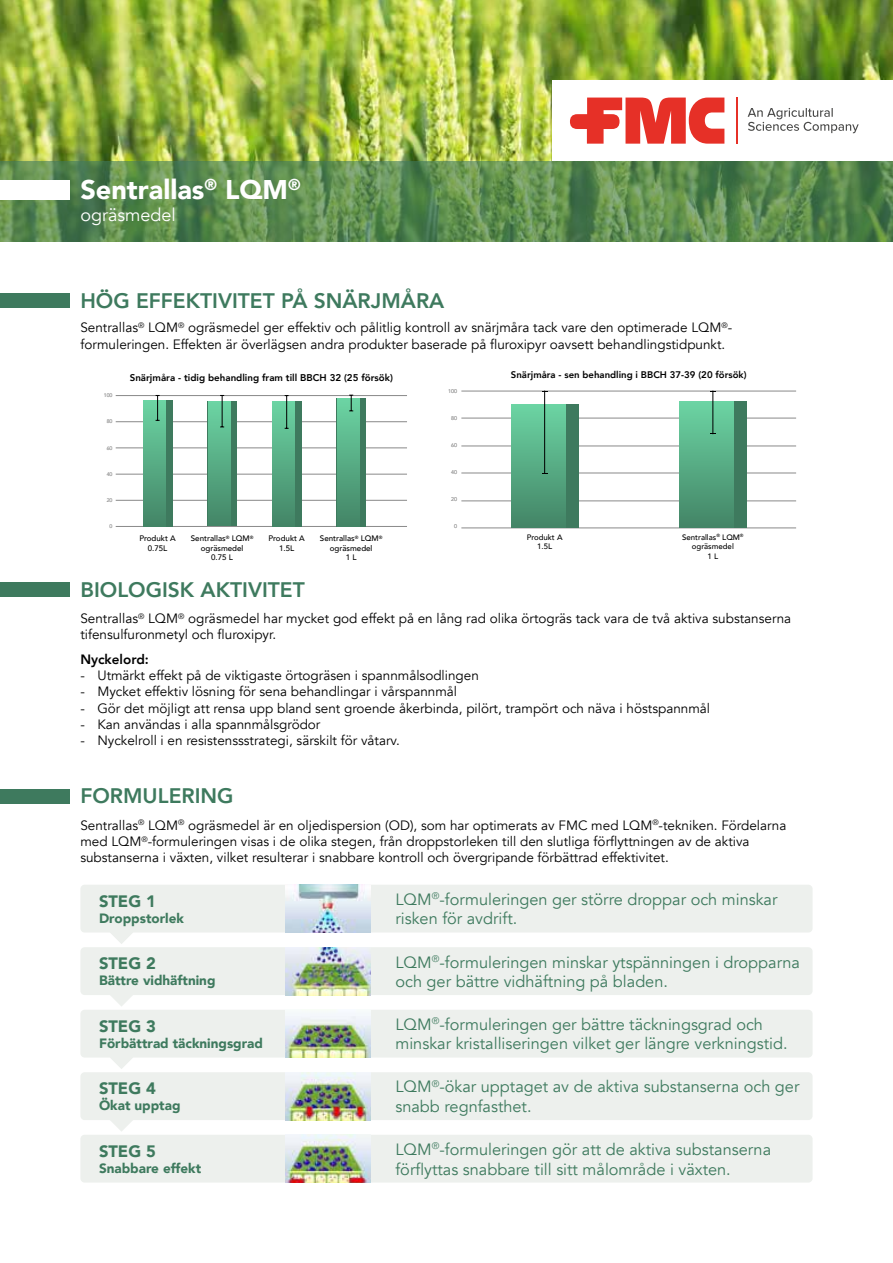
<style>
.page{position:relative;width:893px;height:1263px;background:#fff}
.page>*{position:absolute;margin:0;border:0;box-sizing:border-box;transform-origin:0 0}
.t1{font:900 27px "Avenir";color:#fff}
.t2{font:800 21px "Avenir";color:#3e7a5e}
.t3{font:18px "Avenir";color:#fff}
.t4{font:900 16.5px "Avenir";color:#3e7a5e}
.t5{font:16.35px/19.6px "Avenir";color:#3e7a5e}
.t6{font:13.5px/16.2px "Avenir";color:#000}
.t7{font:900 13.5px "Avenir";color:#3e7a5e}
.t8{font:800 13.5px "Avenir";color:#000}
.t9{font:800 9.75px "Avenir";color:#000}
.t10{font:800 9.6px "Avenir";color:#000}
.t11{font:500 7.95px/9.6px "Avenir";color:#000;text-align:center}
.t12{font:500 7.8px/9.4px "Avenir";color:#000;text-align:center}
.t13{font:5.4px "Avenir";color:#999}
.t14{font:5.25px "Avenir";color:#999}
</style>
<div class="page">
<img style="left:0;top:0;width:893px;height:161px">
<svg style="left:0;top:161px;width:893px;height:80px;background:#5c8b50"></svg>
<div style="left:553px;top:80px;width:340px;height:81px;background:#fff"></div>
<svg style="left:570px;top:98px;width:154px;height:46px"></svg>
<hr style="left:736px;top:98px;width:2px;height:46px;background:#e63027">
<svg style="left:748px;top:108px;width:111px;height:25px"></svg>
<div style="left:0;top:180px;width:70px;height:19px;background:#fff"></div>
<div style="left:0;top:293px;width:70px;height:15px;background:#3e7a5e"></div>
<hr style="left:116px;top:500px;width:291px;height:1px;background:#898989">
<hr style="left:116px;top:474px;width:291px;height:1px;background:#898989">
<hr style="left:116px;top:448px;width:291px;height:1px;background:#898989">
<hr style="left:116px;top:421px;width:291px;height:1px;background:#898989">
<hr style="left:116px;top:395px;width:291px;height:1px;background:#898989">
<hr style="left:116px;top:526px;width:291px;height:1px;background:#898989">
<div style="left:272px;top:401px;width:29px;height:125px;background:#3e7a5e"></div>
<svg style="left:285px;top:395px;width:4px;height:6px"></svg>
<div style="left:272px;top:401px;width:23px;height:125px;background:linear-gradient(to bottom,#66c89a,#468a6a)"></div>
<svg style="left:230px;top:401px;width:7px;height:125px"></svg>
<svg style="left:220px;top:395px;width:4px;height:6px"></svg>
<div style="left:208px;top:401px;width:22px;height:125px;background:linear-gradient(to bottom,#67cb9c,#458969)"></div>
<div style="left:337px;top:398px;width:29px;height:128px;background:#3e7a5e"></div>
<div style="left:337px;top:398px;width:23px;height:128px;background:linear-gradient(to bottom,#69ce9f,#458869)"></div>
<div style="left:143px;top:400px;width:29px;height:126px;background:#3e7a5e"></div>
<svg style="left:156px;top:395px;width:4px;height:5px"></svg>
<div style="left:143px;top:400px;width:23px;height:126px;background:linear-gradient(to bottom,#66c99b,#468a6a)"></div>
<hr style="left:461px;top:528px;width:335px;height:1px;background:#898989">
<hr style="left:461px;top:501px;width:335px;height:1px;background:#898989">
<hr style="left:461px;top:473px;width:335px;height:1px;background:#898989">
<hr style="left:461px;top:446px;width:335px;height:1px;background:#898989">
<hr style="left:461px;top:418px;width:335px;height:1px;background:#898989">
<hr style="left:461px;top:391px;width:335px;height:1px;background:#898989">
<div style="left:511px;top:404px;width:67px;height:123px;background:#3e7a5e"></div>
<div style="left:679px;top:401px;width:67px;height:126px;background:#3e7a5e"></div>
<hr style="left:712px;top:391px;width:1px;height:43px;background:#000">
<hr style="left:544px;top:391px;width:1px;height:82px;background:#000">
<div style="left:511px;top:404px;width:55px;height:123px;background:linear-gradient(to bottom,#6bd3a3,#438566)"></div>
<div style="left:679px;top:401px;width:55px;height:126px;background:linear-gradient(to bottom,#6ad1a1,#448667)"></div>
<div style="left:0;top:582px;width:70px;height:15px;background:#3e7a5e"></div>
<svg style="left:110px;top:932px;width:23px;height:12px"></svg>
<svg style="left:110px;top:995px;width:23px;height:11px"></svg>
<svg style="left:110px;top:1057px;width:23px;height:12px"></svg>
<svg style="left:110px;top:1120px;width:23px;height:11px"></svg>
<div style="left:0;top:788px;width:70px;height:15px;background:#3e7a5e"></div>
<div style="left:80px;top:885px;width:733px;height:47px;background:#edf0ed;border-radius:4px"></div>
<img style="left:285px;top:885px;width:86px;height:47px">
<div style="left:80px;top:947px;width:733px;height:48px;background:#edf0ed;border-radius:4px"></div>
<img style="left:285px;top:947px;width:86px;height:48px">
<div style="left:80px;top:1010px;width:733px;height:47px;background:#edf0ed;border-radius:4px"></div>
<img style="left:285px;top:1010px;width:86px;height:47px">
<div style="left:80px;top:1072px;width:733px;height:48px;background:#edf0ed;border-radius:4px"></div>
<img style="left:285px;top:1072px;width:86px;height:48px">
<div style="left:80px;top:1135px;width:733px;height:47px;background:#edf0ed;border-radius:4px"></div>
<img style="left:285px;top:1135px;width:86px;height:47px">
<h1 class="t1" style="left:80px;top:166px;width:222px">Sentrallas<sup>®</sup> LQM<sup>®</sup></h1>
<h3 class="t3" style="left:80px;top:204px;width:97px">ogräsmedel</h3>
<h2 class="t2" style="left:80px;top:284px;width:365px">HÖG EFFEKTIVITET PÅ SNÄRJMÅRA</h2>
<p class="t6" style="left:80px;top:320px;width:653px">Sentrallas<sup>®</sup> LQM<sup>®</sup> ogräsmedel ger effektiv och pålitlig kontroll av snärjmåra tack vare den optimerade LQM<sup>®</sup>- formuleringen. Effekten är överlägsen andra produkter baserade på fluroxipyr oavsett behandlingstidpunkt.</p>
<p class="t9" style="left:130px;top:370px;width:265px">Snärjmåra - tidig behandling fram till BBCH 32 (25 försök)</p>
<p class="t10" style="left:511px;top:368px;width:237px">Snärjmåra - sen behandling i BBCH 37-39 (20 försök)</p>
<p class="t14" style="left:104px;top:392px;width:10px">100</p>
<p class="t13" style="left:448px;top:388px;width:10px">100</p>
<p class="t14" style="left:107px;top:418px;width:7px">80</p>
<p class="t13" style="left:451px;top:415px;width:7px">80</p>
<p class="t14" style="left:107px;top:445px;width:7px">60</p>
<p class="t13" style="left:451px;top:442px;width:7px">60</p>
<p class="t14" style="left:107px;top:471px;width:7px">40</p>
<p class="t13" style="left:451px;top:469px;width:7px">40</p>
<p class="t14" style="left:107px;top:497px;width:7px">20</p>
<p class="t13" style="left:451px;top:496px;width:7px">20</p>
<p class="t14" style="left:110px;top:523px;width:4px">0</p>
<p class="t13" style="left:454px;top:523px;width:4px">0</p>
<p class="t11" style="left:139px;top:533px;width:38px">Produkt A<br>0.75L</p>
<p class="t11" style="left:191px;top:533px;width:64px">Sentrallas<sup>®</sup> LQM<sup>® </sup>ogräsmedel<br>0.75 L</p>
<p class="t11" style="left:320px;top:533px;width:64px">Sentrallas<sup>®</sup> LQM<sup>® </sup>ogräsmedel<br>1 L</p>
<p class="t11" style="left:268px;top:533px;width:38px">Produkt A<br>1.5L</p>
<p class="t12" style="left:527px;top:532px;width:37px">Produkt A<br>1.5L</p>
<p class="t12" style="left:682px;top:532px;width:63px">Sentrallas<sup>®</sup> LQM<sup>® </sup>ogräsmedel<br>1 L</p>
<h2 class="t2" style="left:80px;top:574px;width:226px">BIOLOGISK AKTIVITET</h2>
<p class="t6" style="left:80px;top:611px;width:712px">Sentrallas<sup>®</sup> LQM<sup>®</sup> ogräsmedel har mycket god effekt på en lång rad olika örtogräs tack vara de två aktiva substanserna tifensulfuronmetyl och fluroxipyr.</p>
<p class="t8" style="left:80px;top:649px;width:70px">Nyckelord:</p>
<p class="t6" style="left:80px;top:668px;width:400px">- Utmärkt effekt på de viktigaste örtogräsen i spannmålsodlingen</p>
<p class="t6" style="left:80px;top:684px;width:378px">- Mycket effektiv lösning för sena behandlingar i vårspannmål</p>
<p class="t6" style="left:80px;top:700px;width:631px">- Gör det möjligt att rensa upp bland sent groende åkerbinda, pilört, trampört och näva i höstspannmål</p>
<p class="t6" style="left:80px;top:716px;width:242px">- Kan användas i alla spannmålsgrödor</p>
<p class="t6" style="left:80px;top:732px;width:321px">- Nyckelroll i en resistenssstrategi, särskilt för våtarv.</p>
<h2 class="t2" style="left:80px;top:780px;width:155px">FORMULERING</h2>
<p class="t6" style="left:80px;top:817px;width:707px">Sentrallas<sup>®</sup> LQM<sup>®</sup> ogräsmedel är en oljedispersion (OD), som har optimerats av FMC med LQM<sup>®</sup>-tekniken. Fördelarna med LQM<sup>®</sup>-formuleringen visas i de olika stegen, från droppstorleken till den slutliga förflyttningen av de aktiva substanserna i växten, vilket resulterar i snabbare kontroll och övergripande förbättrad effektivitet.</p>
<p class="t4" style="left:99px;top:887px;width:58px">STEG 1</p>
<p class="t7" style="left:99px;top:906px;width:86px">Droppstorlek</p>
<p class="t5" style="left:395px;top:890px;width:384px">LQM<sup>®</sup>-formuleringen ger större droppar och minskar risken för avdrift.</p>
<p class="t4" style="left:99px;top:949px;width:58px">STEG 2</p>
<p class="t7" style="left:99px;top:969px;width:118px">Bättre vidhäftning</p>
<p class="t5" style="left:395px;top:952px;width:406px">LQM<sup>®</sup>-formuleringen minskar ytspänningen i dropparna och ger bättre vidhäftning på bladen.</p>
<p class="t4" style="left:99px;top:1012px;width:58px">STEG 3</p>
<p class="t7" style="left:99px;top:1031px;width:165px">Förbättrad täckningsgrad</p>
<p class="t5" style="left:395px;top:1015px;width:394px">LQM<sup>®</sup>-formuleringen ger bättre täckningsgrad och minskar kristalliseringen vilket ger längre verkningstid.</p>
<p class="t4" style="left:99px;top:1074px;width:58px">STEG 4</p>
<p class="t7" style="left:99px;top:1094px;width:83px">Ökat upptag</p>
<p class="t5" style="left:395px;top:1077px;width:405px">LQM<sup>®</sup>-ökar upptaget av de aktiva substanserna och ger snabb regnfasthet.</p>
<p class="t4" style="left:99px;top:1137px;width:58px">STEG 5</p>
<p class="t7" style="left:99px;top:1156px;width:104px">Snabbare effekt</p>
<p class="t5" style="left:395px;top:1140px;width:377px">LQM<sup>®</sup>-formuleringen gör att de aktiva substanserna förflyttas snabbare till sitt målområde i växten.</p>
</div>
